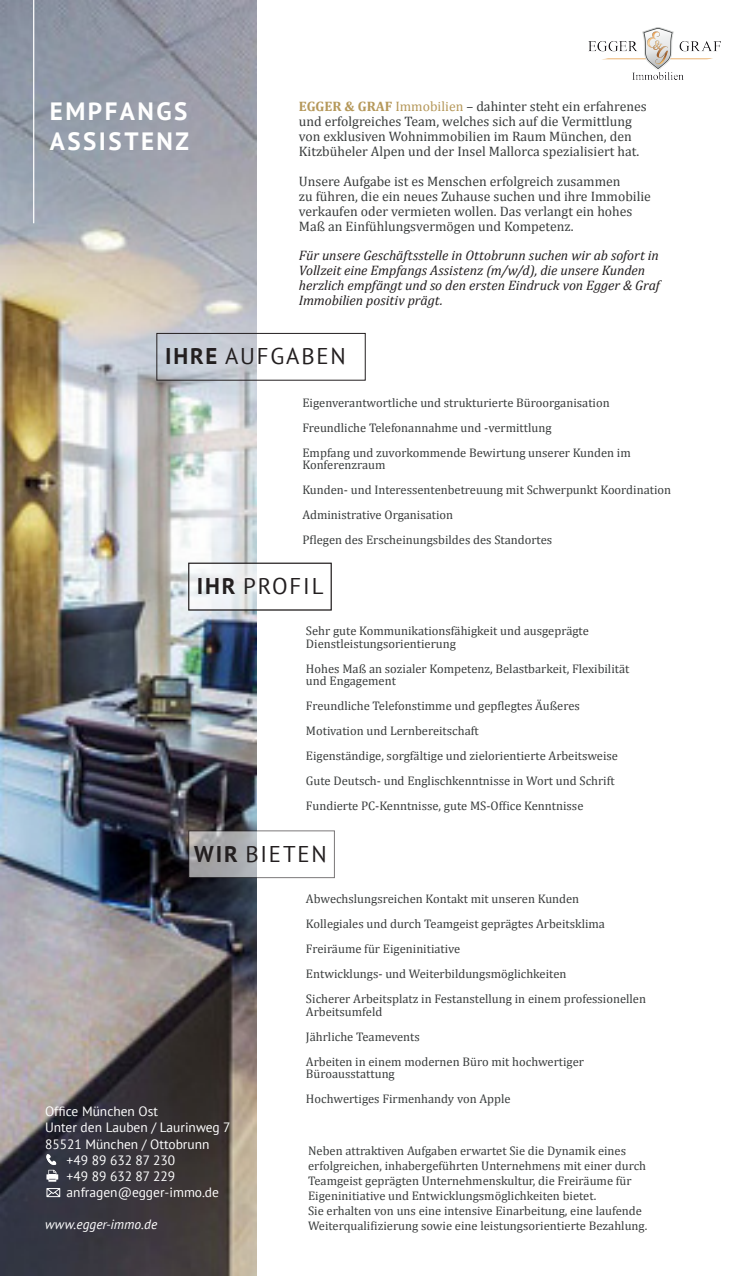
<style>
.page{position:relative;width:745px;height:1276px;background:#fff}
.page>*{position:absolute;margin:0;border:0;box-sizing:border-box;transform-origin:0 0}
.t1{font:700 25px/30px "PT Sans";letter-spacing:.1em;color:#fff}
.t2{font:22.75px "PT Sans";letter-spacing:.08em;color:#231f20}
.t3{font:13.75px/15px "Cambria";color:#3a3d3d}
.t4{font:italic 13.75px/15px "Cambria";letter-spacing:-.005em;color:#231f20}
.t5{font:13.5px "PT Sans";color:#fff}
.t6{font:italic 13.5px "PT Sans";color:#fff}
.t7{font:12.5px/25px "Cambria";color:#3a3d3d}
.s1{font-weight:700;color:#b5985a}
.s2{color:#b5985a}
.s3{font-weight:700}
</style>
<div class="page">
<img style="left:0;top:0;width:256px;height:1276px">
<img style="left:588px;top:27px;width:131px;height:53px">
<hr style="left:33px;top:0;width:1px;height:223px;background:#fff">
<div style="left:156px;top:333px;width:209px;height:48px;border:1px solid #231f20"></div>
<svg style="left:190px;top:565px;width:67px;height:43px;fill:#eef0f3"></svg>
<svg style="left:190px;top:832px;width:67px;height:44px;background:#a9aaad"></svg>
<div style="left:188px;top:830px;width:146px;height:48px;border:1px solid #231f20"></div>
<svg style="left:46px;top:1188px;width:14px;height:9px"></svg>
<div style="left:188px;top:563px;width:143px;height:47px;border:1px solid #231f20"></div>
<svg style="left:46px;top:1153px;width:12px;height:28px"></svg>
<h1 class="t1" style="left:50px;top:95px;width:141px">EMPFANGS<br>ASSISTENZ</h1>
<p class="t3" style="left:299px;top:99px;width:349px"><span class="s1">EGGER &amp; GRAF</span> <span class="s2">Immobilien</span> – dahinter steht ein erfahrenes und erfolgreiches Team, welches sich auf die Vermittlung von exklusiven Wohnimmobilien im Raum München, den Kitzbüheler Alpen und der Insel Mallorca spezialisiert hat.</p>
<p class="t3" style="left:299px;top:174px;width:353px">Unsere Aufgabe ist es Menschen erfolgreich zusammen<br>zu führen, die ein neues Zuhause suchen und ihre Immobilie verkaufen oder vermieten wollen. Das verlangt ein hohes Maß an Einfühlungsvermögen und Kompetenz.</p>
<p class="t4" style="left:299px;top:247px;width:362px">Für unsere Geschäftsstelle in Ottobrunn suchen wir ab sofort in Vollzeit eine Empfangs Assistenz (m/w/d), die unsere Kunden herzlich empfängt und so den ersten Eindruck von Egger &amp; Graf Immobilien positiv prägt.</p>
<h2 class="t2" style="left:165px;top:342px;width:182px"><span class="s3">IHRE</span> AUFGABEN</h2>
<p class="t7" style="left:302px;top:390px;width:329px">Eigenverantwortliche und strukturierte Büroorganisation<br>Freundliche Telefonannahme und -vermittlung<br>Empfang und zuvorkommende Bewirtung unserer Kunden im</p>
<p class="t7" style="left:302px;top:452px;width:370px">Konferenzraum<br>Kunden- und Interessentenbetreuung mit Schwerpunkt Koordination Administrative Organisation<br>Pflegen des Erscheinungsbildes des Standortes</p>
<h2 class="t2" style="left:197px;top:571px;width:128px"><span class="s3">IHR</span> PROFIL</h2>
<p class="t7" style="left:306px;top:625px;width:284px;line-height:12.5px">Sehr gute Kommunikationsfähigkeit und ausgeprägte<br>Dienstleistungsorientierung</p>
<p class="t7" style="left:306px;top:662px;width:325px;line-height:12.5px">Hohes Maß an sozialer Kompetenz, Belastbarkeit, Flexibilität und Engagement</p>
<p class="t7" style="left:306px;top:693px;width:313px">Freundliche Telefonstimme und gepflegtes Äußeres Motivation und Lernbereitschaft<br>Eigenständige, sorgfältige und zielorientierte Arbeitsweise Gute Deutsch- und Englischkenntnisse in Wort und Schrift Fundierte PC-Kenntnisse, gute MS-Office Kenntnisse</p>
<h2 class="t2" style="left:194px;top:839px;width:134px"><span class="s3">WIR</span> BIETEN</h2>
<p class="t7" style="left:306px;top:886px;width:341px">Abwechslungsreichen Kontakt mit unseren Kunden<br>Kollegiales und durch Teamgeist geprägtes Arbeitsklima Freiräume für Eigeninitiative<br>Entwicklungs- und Weiterbildungsmöglichkeiten<br>Sicherer Arbeitsplatz in Festanstellung in einem professionellen</p>
<p class="t7" style="left:306px;top:998px;width:279px">Arbeitsumfeld<br>Jährliche Teamevents<br>Arbeiten in einem modernen Büro mit hochwertiger</p>
<p class="t7" style="left:306px;top:1061px;width:206px">Büroausstattung<br>Hochwertiges Firmenhandy von Apple</p>
<p class="t5" style="left:45px;top:1103px;width:114px">Office München Ost</p>
<p class="t5" style="left:45px;top:1119px;width:187px">Unter den Lauben / Laurinweg 7</p>
<p class="t5" style="left:45px;top:1135px;width:166px">85521 München / Ottobrunn</p>
<p class="t5" style="left:67px;top:1151px;width:110px">+49 89 632 87 230</p>
<p class="t5" style="left:67px;top:1167px;width:110px">+49 89 632 87 229</p>
<p class="t5" style="left:67px;top:1183px;width:154px">anfragen@egger-immo.de</p>
<p class="t6" style="left:45px;top:1216px;width:114px">www.egger-immo.de</p>
<p class="t7" style="left:308px;top:1143px;width:340px;line-height:15px">Neben attraktiven Aufgaben erwartet Sie die Dynamik eines erfolgreichen, inhabergeführten Unternehmens mit einer durch Teamgeist geprägten Unternehmenskultur, die Freiräume für Eigeninitiative und Entwicklungsmöglichkeiten bietet.<br>Sie erhalten von uns eine intensive Einarbeitung, eine laufende Weiterqualifizierung sowie eine leistungsorientierte Bezahlung.</p>
</div>
